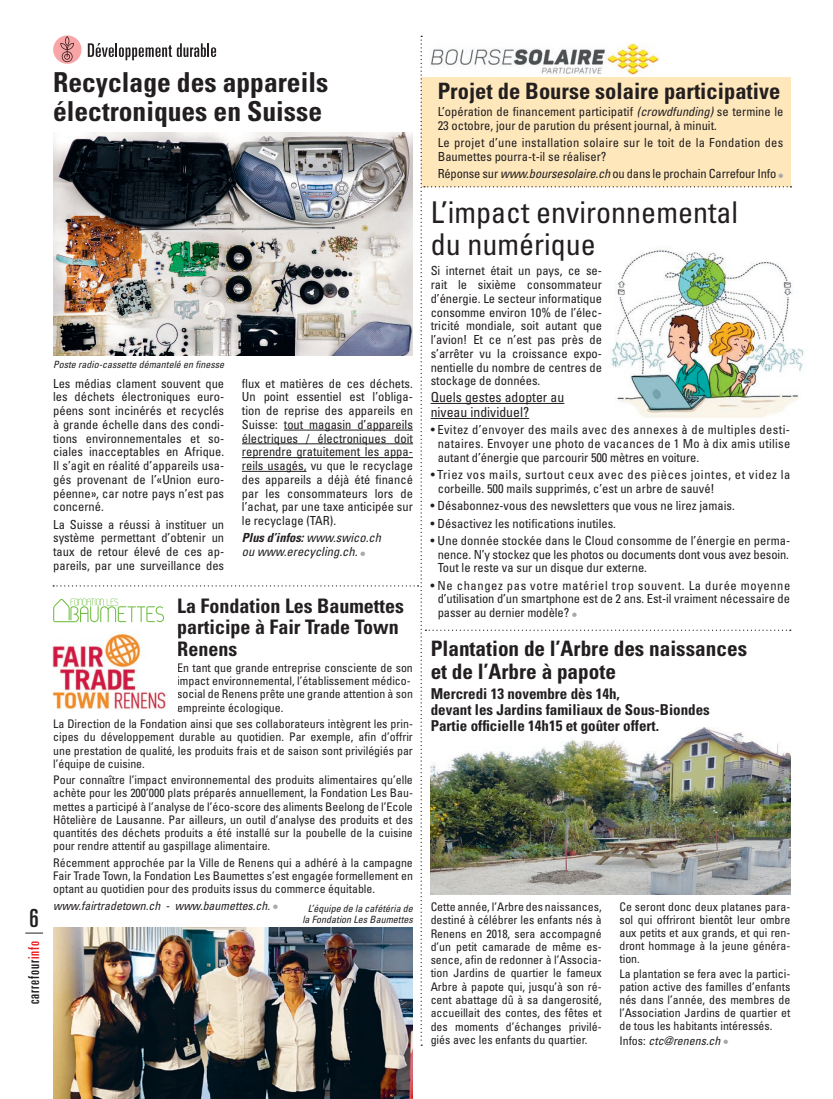
<style>
.page{position:relative;width:833px;height:1099px;background:#fff}
.page>*{position:absolute;margin:0;border:0;box-sizing:border-box;transform-origin:0 0}
.t1{font:condensed 30px/32.5px "Univers LT Std";color:#231f20}
.t2{font:700 condensed 27.5px/28.8px "Univers LT Std";color:#231f20}
.t3{font:ultra-condensed 25px "Univers LT Std";color:#231f20}
.t4{font:700 condensed 22.5px "Univers LT Std";color:#231f20}
.t5{font:700 condensed 21.25px/22.5px "Univers LT Std";color:#231f20}
.t6{font:700 condensed 20px/21.2px "Univers LT Std";color:#231f20}
.t7{font:700 condensed 15px/16.2px "Univers LT Std";color:#231f20}
.t8{font:ultra-condensed 15px "Univers LT Std";letter-spacing:.06em;color:#231f20}
.t9{font:condensed 13.75px/15px "Univers LT Std";color:#231f20}
.t10{font:condensed 12.5px/13.8px "Univers LT Std";color:#231f20;text-align:justify}
.t11{font:condensed 12.5px/13.8px "Univers LT Std";letter-spacing:.05em;color:#231f20}
.t12{font:condensed 12.5px/13.8px "Univers LT Std";letter-spacing:.02em;color:#231f20}
.t13{font:italic condensed 12.5px/13.8px "Univers LT Std";color:#231f20}
.t14{font:condensed 11.88px/13.1px "Univers LT Std";color:#231f20;text-align:justify}
.t15{font:italic condensed 11.88px "Univers LT Std";color:#231f20}
.t16{font:italic condensed 10px/11.2px "Univers LT Std";color:#231f20;text-align:center}
.s1{color:#ee1d23}
.s2{font-weight:700}
.s3{font-style:normal;font-size:14.38px;color:#a8a9ad}
.s4{font-style:italic}
.s5{font-size:14.38px;color:#a8a9ad}
.s6{font-style:normal}
</style>
<div class="page">
<img style="left:53px;top:1045px;width:359px;height:53px">
<img style="left:791px;top:285px;width:13px;height:118px">
<img style="left:53px;top:36px;width:738px;height:1009px">
<svg style="left:25px;top:932px;width:18px;height:1px"></svg>
<h2 class="t2" style="left:53px;top:68px;width:276px">Recyclage des appareils électroniques en Suisse</h2>
<h3 class="t3" style="left:30px;top:904px;width:11px">6</h3>
<p class="t8" style="left:25px;top:1004px;width:65px;rotate:-90deg">carrefour<span class="s1">info</span></p>
<p class="t16" style="left:53px;top:359px;width:173px">Poste radio-cassette démantelé en finesse</p>
<p class="t10" style="left:53px;top:376px;width:172px">Les médias clament souvent que les déchets électroniques euro&shy;péens sont incinérés et recyclés à grande échelle dans des condi&shy;tions environnementales et so&shy;ciales inacceptables en Afrique.<br>Il s’agit en réalité d’appareils usa&shy;gés provenant de l’«Union euro&shy;péenne», car notre pays n’est pas concerné.</p>
<p class="t10" style="left:53px;top:517px;width:172px">La Suisse a réussi à instituer un système permettant d’obtenir un taux de retour élevé de ces ap&shy;pareils, par une surveillance des</p>
<p class="t10" style="left:242px;top:376px;width:172px">flux et matières de ces déchets.<br>Un point essentiel est l’obliga&shy;tion de reprise des appareils en Suisse: tout magasin d’appareils électriques / électroniques doit reprendre gratuitement les appa&shy;reils usagés, vu que le recyclage des appareils a déjà été financé par les consommateurs lors de l’achat, par une taxe anticipée sur le recyclage (TAR).</p>
<p class="t13" style="left:242px;top:531px;width:141px"><span class="s2">Plus d’infos:</span> www.swico.ch ou www.erecycling.ch. <span class="s3">•</span></p>
<h3 class="t6" style="left:177px;top:595px;width:228px">La Fondation Les Baumettes participe à Fair Trade Town<br>Renens</h3>
<p class="t14" style="left:177px;top:661px;width:237px;text-align:left">En tant que grande entreprise consciente de son impact environnemental, l’établissement médico&shy;social de Renens prête une grande attention à son empreinte écologique.</p>
<p class="t14" style="left:53px;top:717px;width:361px">La Direction de la Fondation ainsi que ses collaborateurs intègrent les prin&shy;cipes du développement durable au quotidien. Par exemple, afin d’offrir une prestation de qualité, les produits frais et de saison sont privilégiés par l’équipe de cuisine.</p>
<p class="t14" style="left:53px;top:773px;width:361px">Pour connaître l’impact environnemental des produits alimentaires qu’elle achète pour les 200’000 plats préparés annuellement, la Fondation Les Bau&shy;mettes a participé à l’analyse de l’éco-score des aliments Beelong de l’Ecole Hôtelière de Lausanne. Par ailleurs, un outil d’analyse des produits et des quantités des déchets produits a été installé sur la poubelle de la cuisine pour rendre attentif au gaspillage alimentaire.</p>
<p class="t14" style="left:53px;top:855px;width:361px">Récemment approchée par la Ville de Renens qui a adhéré à la campagne Fair Trade Town, la Fondation Les Baumettes s’est engagée formellement en optant au quotidien pour des produits issus du commerce équitable.</p>
<p class="t15" style="left:53px;top:897px;width:226px">www.fairtradetown.ch - www.baumettes.ch. <span class="s3">•</span></p>
<p class="t16" style="left:302px;top:903px;width:112px">L’équipe de la cafétéria de la Fondation Les Baumettes</p>
<h3 class="t4" style="left:438px;top:77px;width:344px">Projet de Bourse solaire participative</h3>
<p class="t10" style="left:438px;top:105px;width:347px">L’opération de financement participatif <span class="s4">(crowdfunding)</span> se termine le<br>23 octobre, jour de parution du présent journal, à minuit.</p>
<p class="t12" style="left:438px;top:136px;width:347px">Le projet d’une installation solaire sur le toit de la Fondation des<br>Baumettes pourra-t-il se réaliser?</p>
<p class="t10" style="left:438px;top:167px;width:347px">Réponse sur <span class="s4">www.boursesolaire.ch</span> ou dans le prochain Carrefour Info <span class="s5">•</span></p>
<h1 class="t1" style="left:431px;top:195px;width:309px">L’impact environnemental du numérique</h1>
<p class="t10" style="left:431px;top:264px;width:173px">Si internet était un pays, ce se&shy;rait le sixième consommateur d’énergie. Le secteur informatique consomme environ 10% de l’élec&shy;tricité mondiale, soit autant que l’avion! Et ce n’est pas près de s’arrêter vu la croissance expo&shy;nentielle du nombre de centres de stockage de données.</p>
<p class="t9" style="left:431px;top:389px;width:135px">Quels gestes adopter au niveau individuel?</p>
<p class="t10" style="left:438px;top:423px;width:354px;text-indent:-7px">• Evitez d’envoyer des mails avec des annexes à de multiples desti&shy;nataires. Envoyer une photo de vacances de 1 Mo à dix amis utilise autant d’énergie que parcourir 500 mètres en voiture.</p>
<p class="t11" style="left:438px;top:467px;width:354px;text-indent:-7px">• Triez vos mails, surtout ceux avec des pièces jointes, et videz la corbeille. 500 mails supprimés, c’est un arbre de sauvé!</p>
<p class="t10" style="left:430px;top:498px;width:306px">• Désabonnez-vous des newsletters que vous ne lirez jamais.</p>
<p class="t10" style="left:430px;top:516px;width:187px">• Désactivez les notifications inutiles.</p>
<p class="t10" style="left:438px;top:533px;width:354px;text-indent:-7px">• Une donnée stockée dans le Cloud consomme de l’énergie en perma&shy;nence. N’y stockez que les photos ou documents dont vous avez besoin.<br>Tout le reste va sur un disque dur externe.</p>
<p class="t10" style="left:438px;top:578px;width:354px;text-indent:-7px">• Ne changez pas votre matériel trop souvent. La durée moyenne d’utilisation d’un smartphone est de 2 ans. Est-il vraiment nécessaire de passer au dernier modèle? <span class="s5">•</span></p>
<h3 class="t5" style="left:431px;top:637px;width:318px">Plantation de l’Arbre des naissances et de l’Arbre à papote</h3>
<p class="t7" style="left:431px;top:685px;width:281px">Mercredi 13 novembre dès 14h,<br>devant les Jardins familiaux de Sous-Biondes<br>Partie officielle 14h15 et goûter offert.</p>
<p class="t14" style="left:431px;top:900px;width:172px">Cette année, l’Arbre des naissances, destiné à célébrer les enfants nés à Renens en 2018, sera accompagné d’un petit camarade de même es&shy;sence, afin de redonner à l’Associa&shy;tion Jardins de quartier le fameux Arbre à papote qui, jusqu’à son ré&shy;cent abattage dû à sa dangerosité, accueillait des contes, des fêtes et des moments d’échanges privilé&shy;giés avec les enfants du quartier.</p>
<p class="t14" style="left:619px;top:900px;width:172px">Ce seront donc deux platanes para&shy;sol qui offriront bientôt leur ombre aux petits et aux grands, et qui ren&shy;dront hommage à la jeune généra&shy;tion.</p>
<p class="t14" style="left:619px;top:967px;width:172px">La plantation se fera avec la partici&shy;pation active des familles d’enfants nés dans l’année, des membres de l’Association Jardins de quartier et de tous les habitants intéressés.</p>
<p class="t15" style="left:619px;top:1033px;width:110px"><span class="s6">Infos:</span> ctc@renens.ch <span class="s3">•</span></p>
</div>
